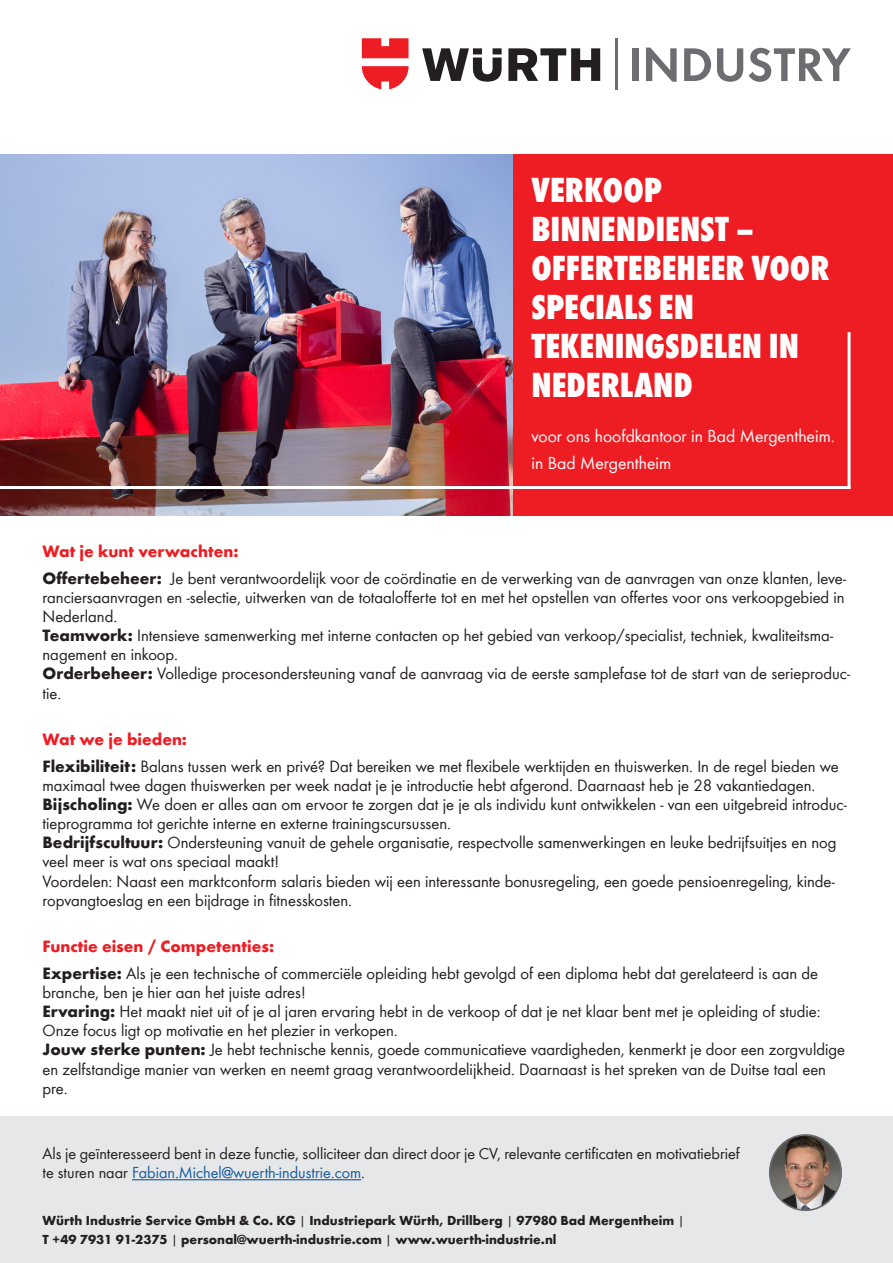
<style>
.page{position:relative;width:893px;height:1263px;background:#fff}
.page>*{position:absolute;margin:0;border:0;box-sizing:border-box;transform-origin:0 0}
.t1{font:36px/39px "Wuerth Extra Bold Cond Caps";color:#fff}
.t2{font:18px "Wuerth";color:#fff}
.t3{font:16.95px/19.2px "Wuerth";color:#231f20}
.t4{font:700 16.95px "Wuerth";color:#ee1d23}
.t5{font:16.5px/19.2px "Wuerth";color:#231f20}
.t6{font:700 13.5px "Wuerth";color:#231f20}
.s1{font-weight:700}
.s2{color:#175d9e}
.s3{font-weight:400}
</style>
<div class="page">
<div style="left:0;top:1116px;width:893px;height:147px;background:#e6e7e9"></div>
<div style="left:632px;top:48px;width:6px;height:33px;background:#6c6d70"></div>
<svg style="left:646px;top:48px;width:31px;height:34px"></svg>
<svg style="left:684px;top:48px;width:27px;height:33px"></svg>
<svg style="left:717px;top:48px;width:26px;height:34px"></svg>
<svg style="left:749px;top:48px;width:102px;height:34px"></svg>
<svg style="left:422px;top:48px;width:178px;height:34px"></svg>
<svg style="left:362px;top:38px;width:47px;height:51px"></svg>
<hr style="left:615px;top:38px;width:2px;height:51px;background:#6c6d70">
<img style="left:0;top:154px;width:513px;height:362px">
<div style="left:513px;top:154px;width:380px;height:362px;background:#ee1d23"></div>
<hr style="left:0;top:486px;width:850px;height:3px;background:#fff">
<hr style="left:847px;top:332px;width:3px;height:157px;background:#fff">
<img style="left:770px;top:1135px;width:71px;height:75px">
<div style="left:769px;top:1134px;width:73px;height:77px;border:2px solid #6c6d70;border-radius:50%"></div>
<hr style="left:132px;top:1179px;width:229px;height:1px;background:#175d9e">
<p class="t1" style="left:531px;top:168px;width:132px">VERKOOP</p>
<p class="t1" style="left:531px;top:207px;width:225px">BINNENDIENST –</p>
<p class="t1" style="left:531px;top:246px;width:299px">OFFERTEBEHEER VOOR<br>SPECIALS EN</p>
<p class="t1" style="left:531px;top:324px;width:269px">TEKENINGSDELEN IN</p>
<p class="t1" style="left:531px;top:363px;width:163px">NEDERLAND</p>
<p class="t2" style="left:531px;top:424px;width:305px">voor ons hoofdkantoor in Bad Mergentheim.</p>
<p class="t2" style="left:531px;top:451px;width:141px">in Bad Mergentheim</p>
<p class="t4" style="left:43px;top:539px;width:198px">Wat je kunt verwachten:</p>
<p class="t3" style="left:43px;top:568px;width:805px;text-align:justify"><span class="s1">Offertebeheer:</span> Je bent verantwoordelijk voor de coördinatie en de verwerking van de aanvragen van onze klanten, leve&shy;ranciersaanvragen en -selectie, uitwerken van de totaalofferte tot en met het opstellen van offertes voor ons verkoopgebied in Nederland.</p>
<p class="t3" style="left:43px;top:625px;width:792px"><span class="s1">Teamwork:</span> Intensieve samenwerking met interne contacten op het gebied van verkoop/specialist, techniek, kwaliteitsma&shy;nagement en inkoop.</p>
<p class="t3" style="left:43px;top:663px;width:809px"><span class="s1">Orderbeheer:</span> Volledige procesondersteuning vanaf de aanvraag via de eerste samplefase tot de start van de serieproduc&shy;tie.</p>
<p class="t4" style="left:43px;top:727px;width:146px">Wat we je bieden:</p>
<p class="t3" style="left:43px;top:756px;width:798px"><span class="s1">Flexibiliteit:</span> Balans tussen werk en privé? Dat bereiken we met flexibele werktijden en thuiswerken. In de regel bieden we maximaal twee dagen thuiswerken per week nadat je je introductie hebt afgerond. Daarnaast heb je 28 vakantiedagen.</p>
<p class="t3" style="left:43px;top:794px;width:806px"><span class="s1">Bijscholing:</span> We doen er alles aan om ervoor te zorgen dat je je als individu kunt ontwikkelen - van een uitgebreid introduc&shy;tieprogramma tot gerichte interne en externe trainingscursussen.</p>
<p class="t3" style="left:43px;top:832px;width:795px"><span class="s1">Bedrijfscultuur:</span> Ondersteuning vanuit de gehele organisatie, respectvolle samenwerkingen en leuke bedrijfsuitjes en nog veel meer is wat ons speciaal maakt!</p>
<p class="t3" style="left:43px;top:870px;width:794px">Voordelen: Naast een marktconform salaris bieden wij een interessante bonusregeling, een goede pensioenregeling, kinde&shy;ropvangtoeslag en een bijdrage in fitnesskosten.</p>
<p class="t4" style="left:43px;top:934px;width:233px">Functie eisen / Competenties:</p>
<p class="t3" style="left:43px;top:963px;width:777px"><span class="s1">Expertise:</span> Als je een technische of commerciële opleiding hebt gevolgd of een diploma hebt dat gerelateerd is aan de branche, ben je hier aan het juiste adres!</p>
<p class="t3" style="left:43px;top:1001px;width:780px"><span class="s1">Ervaring:</span> Het maakt niet uit of je al jaren ervaring hebt in de verkoop of dat je net klaar bent met je opleiding of studie:<br>Onze focus ligt op motivatie en het plezier in verkopen.</p>
<p class="t3" style="left:43px;top:1039px;width:804px"><span class="s1">Jouw sterke punten:</span> Je hebt technische kennis, goede communicatieve vaardigheden, kenmerkt je door een zorgvuldige en zelfstandige manier van werken en neemt graag verantwoordelijkheid. Daarnaast is het spreken van de Duitse taal een pre.</p>
<p class="t5" style="left:43px;top:1143px;width:699px">Als je geïnteresseerd bent in deze functie, solliciteer dan direct door je CV, relevante certificaten en motivatiebrief te sturen naar <span class="s2">Fabian.Michel@wuerth-industrie.com</span>.</p>
<p class="t6" style="left:43px;top:1210px;width:643px">Würth Industrie Service GmbH &amp; Co. KG <span class="s3">|</span> Industriepark Würth, Drillberg <span class="s3">|</span> 97980 Bad Mergentheim <span class="s3">|</span></p>
<p class="t6" style="left:43px;top:1229px;width:516px">T +49 7931 91-2375 <span class="s3">|</span> personal@wuerth-industrie.com <span class="s3">|</span> www.wuerth-industrie.nl</p>
</div>
